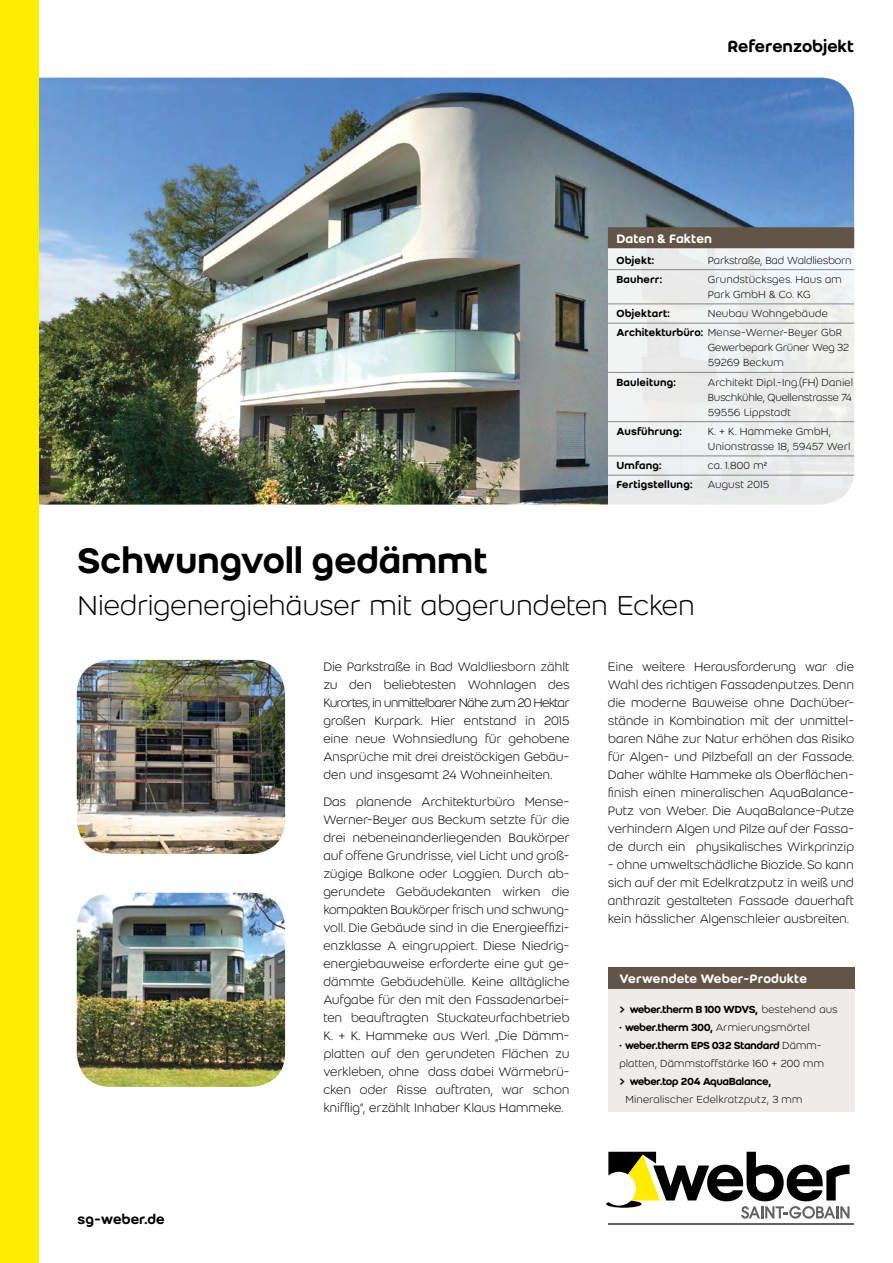
<style>
.page{position:relative;width:893px;height:1263px;background:#fff}
.page>*{position:absolute;margin:0;border:0;box-sizing:border-box;transform-origin:0 0}
.t1{font:500 39px "Weber";letter-spacing:-.01em;color:#000}
.t2{font:300 30px "Weber";letter-spacing:-.02em;color:#000}
.t3{font:500 18px "Weber";letter-spacing:-.005em;color:#000}
.t4{font:500 15px "Weber";color:#000}
.t5{font:300 13.5px/18px "Weber";letter-spacing:-.015em;color:#000;text-align:justify}
.t6{font:500 13.5px "Weber";letter-spacing:.005em;color:#fff}
.t7{font:300 11.25px/15px "Weber";color:#000}
.t8{font:11.25px "Weber Name";letter-spacing:.01em;color:#000}
.t9{font:500 11.25px "Weber";letter-spacing:.01em;color:#000}
.t10{font:300 11.25px/15px "Weber";letter-spacing:-.025em;color:#000}
.t11{font:300 11.25px "Weber";letter-spacing:-.02em;color:#000}
.s1{font-weight:500}
.s2{font-family:"The Sans B7";font-weight:700}
.s3{font-family:"Weber";font-weight:300}
.s4{font-family:"Weber Name";font-weight:400}
</style>
<div class="page">
<hr style="left:608px;top:1223px;width:246px;height:1px;background:#646363">
<svg style="left:606px;top:1152px;width:243px;height:67px"></svg>
<img style="left:39px;top:78px;width:815px;height:427px">
<div style="left:0;top:0;width:39px;height:1263px;background:#ffed00"></div>
<svg style="left:608px;top:248px;width:246px;height:257px;fill:#eeefed"></svg>
<div style="left:608px;top:227px;width:246px;height:21px;background:#625446"></div>
<hr style="left:608px;top:269px;width:246px;height:1px;background:#878787">
<hr style="left:608px;top:303px;width:246px;height:1px;background:#878787">
<hr style="left:608px;top:323px;width:246px;height:1px;background:#878787">
<hr style="left:608px;top:372px;width:246px;height:1px;background:#878787">
<hr style="left:608px;top:421px;width:246px;height:1px;background:#878787">
<hr style="left:608px;top:455px;width:246px;height:1px;background:#878787">
<hr style="left:608px;top:475px;width:246px;height:1px;background:#878787">
<img style="left:77px;top:660px;width:208px;height:194px">
<img style="left:77px;top:893px;width:208px;height:194px">
<div style="left:608px;top:985px;width:246px;height:127px;background:#eeebe9"></div>
<div style="left:608px;top:968px;width:246px;height:21px;background:#625446"></div>
<h3 class="t3" style="left:727px;top:35px;width:128px">Referenzobjekt</h3>
<p class="t6" style="left:616px;top:231px;width:97px">Daten &amp; Fakten</p>
<p class="t9" style="left:616px;top:253px;width:39px">Objekt:</p>
<p class="t11" style="left:708px;top:254px;width:145px">Parkstraße, Bad Waldliesborn</p>
<p class="t9" style="left:616px;top:272px;width:47px">Bauherr:</p>
<p class="t7" style="left:708px;top:272px;width:135px">Grundstücksges. Haus am<br>Park GmbH &amp; Co. KG</p>
<p class="t9" style="left:616px;top:307px;width:55px">Objektart:</p>
<p class="t7" style="left:616px;top:304px;width:227px;line-height:19.2px;text-indent:91px">Neubau Wohngebäude<br><span class="s1">Architekturbüro:</span> Mense-Werner-Beyer GbR</p>
<p class="t10" style="left:708px;top:340px;width:143px">Gewerbepark Grüner Weg 32<br>59269 Beckum</p>
<p class="t9" style="left:616px;top:375px;width:61px">Bauleitung:</p>
<p class="t7" style="left:708px;top:374px;width:147px">Architekt Dipl.-Ing.(FH) Daniel<br>Buschkühle, Quellenstrasse 74<br>59556 Lippstadt</p>
<p class="t9" style="left:616px;top:424px;width:67px">Ausführung:</p>
<p class="t7" style="left:708px;top:424px;width:144px">K. + K. Hammeke GmbH,<br>Unionstrasse 18, 59457 Werl</p>
<p class="t9" style="left:616px;top:459px;width:47px">Umfang:</p>
<p class="t7" style="left:708px;top:458px;width:61px">ca. 1.800 m²</p>
<p class="t9" style="left:616px;top:478px;width:77px">Fertigstellung:</p>
<p class="t7" style="left:708px;top:477px;width:63px">August 2015</p>
<h1 class="t1" style="left:78px;top:537px;width:412px">Schwungvoll gedämmt</h1>
<h2 class="t2" style="left:78px;top:588px;width:619px">Niedrigenergiehäuser mit abgerundeten Ecken</h2>
<p class="t5" style="left:323px;top:657px;width:248px">Die Parkstraße in Bad Waldliesborn zählt zu den beliebtesten Wohnlagen des Kurortes, in unmittelbarer Nähe zum 20 Hektar großen Kurpark. Hier entstand in 2015 eine neue Wohnsiedlung für gehobene Ansprüche mit drei dreistöckigen Gebäu&shy;den und insgesamt 24 Wohneinheiten.</p>
<p class="t5" style="left:323px;top:792px;width:248px">Das planende Architekturbüro Mense-Werner-Beyer aus Beckum setzte für die drei nebeneinanderliegenden Baukörper auf offene Grundrisse, viel Licht und groß&shy;zügige Balkone oder Loggien. Durch ab&shy;gerundete Gebäudekanten wirken die kompakten Baukörper frisch und schwung&shy;voll. Die Gebäude sind in die Energieeffizi&shy;enzklasse A eingruppiert. Diese Niedrig&shy;energiebauweise erforderte eine gut ge&shy;dämmte Gebäudehülle. Keine alltägliche Aufgabe für den mit den Fassadenarbei&shy;ten beauftragten Stuckateurfachbetrieb K. + K. Hammeke aus Werl. „Die Dämm&shy;platten auf den gerundeten Flächen zu verkleben, ohne dass dabei Wärmebrü&shy;cken oder Risse auftraten, war schon knifflig“, erzählt Inhaber Klaus Hammeke.</p>
<p class="t5" style="left:608px;top:657px;width:248px">Eine weitere Herausforderung war die Wahl des richtigen Fassadenputzes. Denn die moderne Bauweise ohne Dachüber&shy;stände in Kombination mit der unmittel&shy;baren Nähe zur Natur erhöhen das Risiko für Algen- und Pilzbefall an der Fassade.<br>Daher wählte Hammeke als Oberflächen&shy;finish einen mineralischen AquaBalance-Putz von Weber. Die AuqaBalance-Putze verhindern Algen und Pilze auf der Fassa&shy;de durch ein physikalisches Wirkprinzip</p>
<p class="t5" style="left:608px;top:855px;width:248px">- ohne umweltschädliche Biozide. So kann sich auf der mit Edelkratzputz in weiß und anthrazit gestalteten Fassade dauerhaft kein hässlicher Algenschleier ausbreiten.</p>
<p class="t6" style="left:619px;top:971px;width:190px">Verwendete Weber-Produkte</p>
<p class="t8" style="left:619px;top:1002px;width:220px"><span class="s2">&gt;</span> weber.therm B 100 WDVS, <span class="s3">bestehend aus</span></p>
<p class="t7" style="left:619px;top:1020px;width:192px">• <span class="s4">weber.therm 300,</span> Armierungsmörtel</p>
<p class="t8" style="left:619px;top:1038px;width:204px"><span class="s3">•</span> weber.therm EPS 032 Standard <span class="s3">Dämm-</span></p>
<p class="t7" style="left:619px;top:1056px;width:206px">platten, Dämmstoffstärke 160 + 200 mm</p>
<p class="t8" style="left:619px;top:1074px;width:154px"><span class="s2">&gt;</span> weber.top 204 AquaBalance,</p>
<p class="t7" style="left:625px;top:1092px;width:178px">Mineralischer Edelkratzputz, 3 mm</p>
<p class="t4" style="left:78px;top:1210px;width:89px">sg-weber.de</p>
</div>
